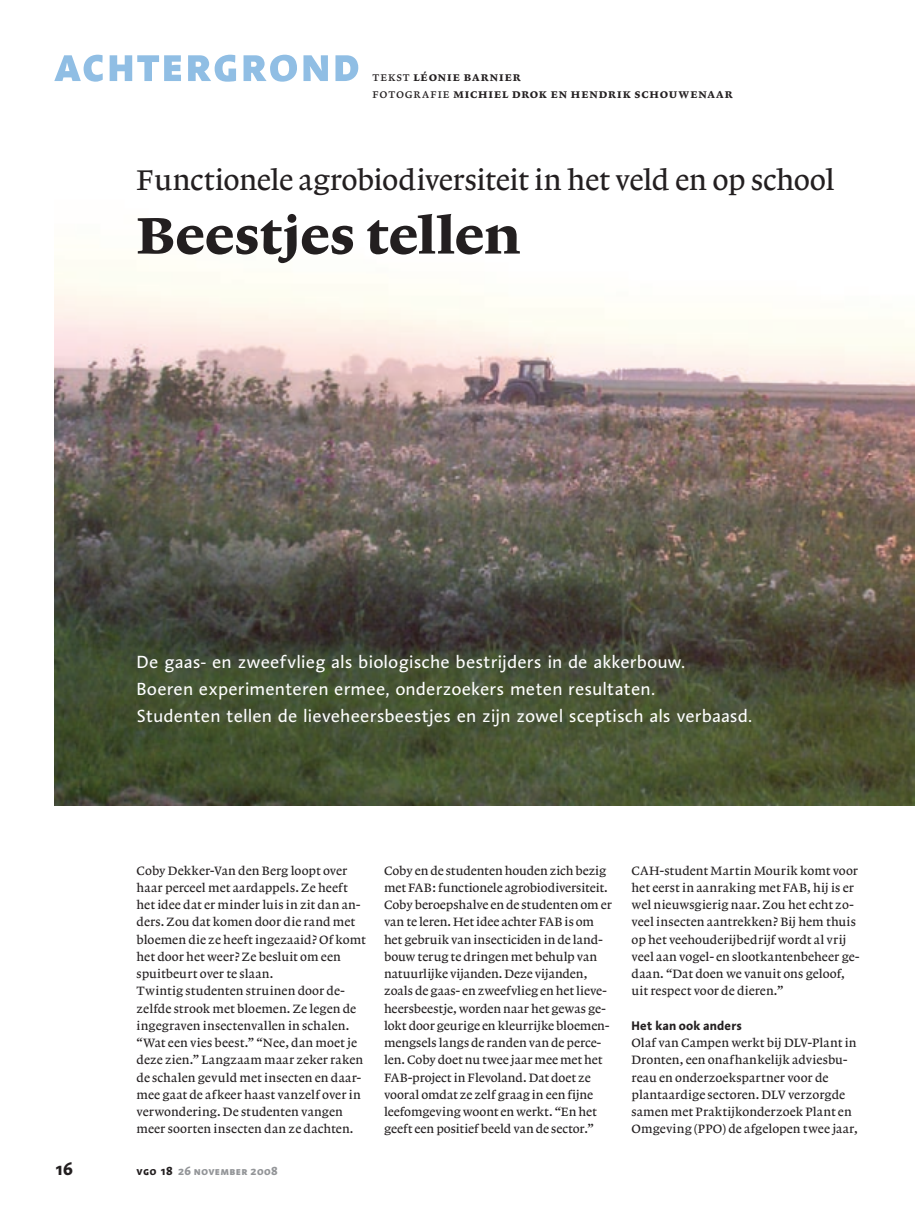
<style>
.page{position:relative;width:915px;height:1212px;background:#fff}
.page>*{position:absolute;margin:0;border:0;box-sizing:border-box;transform-origin:0 0}
.t1{font:54px "Lexicon No 1 Roman E Txt";letter-spacing:-.005em;color:#231f20}
.t2{font:700 52.5px "Linotype Aroma SC";letter-spacing:.015em;color:#90bee4}
.t3{font:500 30px "Lexicon No 1 Roman A";letter-spacing:-.015em;color:#231f20}
.t4{font:18px/27px "Linotype Aroma";letter-spacing:-.005em;color:#fff}
.t5{font:700 18px "Linotype Aroma";color:#231f20}
.t6{font:500 12.75px/17.2px "Lexicon No 1 Roman A";letter-spacing:.005em;color:#231f20}
.t7{font:12.75px/17.2px "Lexicon No 1 Roman D Exp";letter-spacing:.07em;color:#231f20}
.t8{font:700 12.75px "Linotype Aroma";letter-spacing:.01em;color:#231f20}
.t9{font:700 12px "Linotype Aroma SC";letter-spacing:.02em;color:#939598}
.s1{font-family:"Lexicon No 1 Roman A Exp"}
.s2{color:#231f20}
</style>
<div class="page">
<img style="left:54px;top:259px;width:860px;height:547px">
<h2 class="t2" style="left:54px;top:28px;width:308px">achtergrond</h2>
<p class="t7" style="left:372px;top:68px;width:362px"><span class="s1">tekst</span> léonie barnier<br><span class="s1">fotografie</span> michiel drok en hendrik schouwenaar</p>
<h3 class="t3" style="left:136px;top:163px;width:699px">Functionele agrobiodiversiteit in het veld en op school</h3>
<h1 class="t1" style="left:136px;top:205px;width:386px">Beestjes tellen</h1>
<h3 class="t4" style="left:136px;top:648px;width:616px">De gaas- en zweefvlieg als biologische bestrijders in de akkerbouw.<br>Boeren experimenteren ermee, onderzoekers meten resultaten.<br>Studenten tellen de lieveheersbeestjes en zijn zowel sceptisch als verbaasd.</h3>
<p class="t6" style="left:136px;top:862px;width:231px">Coby Dekker-Van den Berg loopt over haar perceel met aardappels. Ze heeft het idee dat er minder luis in zit dan an&shy;ders. Zou dat komen door die rand met bloemen die ze heeft ingezaaid? Of komt het door het weer? Ze besluit om een spuitbeurt over te slaan.<br>Twintig studenten struinen door de&shy;zelfde strook met bloemen. Ze legen de ingegraven insectenvallen in schalen. “Wat een vies beest.” “Nee, dan moet je deze zien.” Langzaam maar zeker raken de schalen gevuld met insecten en daar&shy;mee gaat de afkeer haast vanzelf over in verwondering. De studenten vangen meer soorten insecten dan ze dachten.</p>
<p class="t6" style="left:384px;top:862px;width:229px">Coby en de studenten houden zich bezig met FAB: functionele agrobiodiversiteit.<br>Coby beroepshalve en de studenten om er van te leren. Het idee achter FAB is om het gebruik van insecticiden in de land&shy;bouw terug te dringen met behulp van natuurlijke vijanden. Deze vijanden, zoals de gaas- en zweefvlieg en het lieve&shy;heersbeestje, worden naar het gewas ge&shy;lokt door geurige en kleurrijke bloemen&shy;mengsels langs de randen van de perce&shy;len. Coby doet nu twee jaar mee met het FAB-project in Flevoland. Dat doet ze vooral omdat ze zelf graag in een fijne leefomgeving woont en werkt. “En het geeft een positief beeld van de sector.”</p>
<p class="t6" style="left:631px;top:862px;width:229px">CAH-student Martin Mourik komt voor het eerst in aanraking met FAB, hij is er wel nieuwsgierig naar. Zou het echt zo&shy;veel insecten aantrekken? Bij hem thuis op het veehouderijbedrijf wordt al vrij veel aan vogel- en slootkantenbeheer ge&shy;daan. “Dat doen we vanuit ons geloof, uit respect voor de dieren.”</p>
<p class="t8" style="left:631px;top:1017px;width:112px">Het kan ook anders</p>
<p class="t6" style="left:631px;top:1034px;width:227px">Olaf van Campen werkt bij DLV-Plant in Dronten, een onafhankelijk adviesbu&shy;reau en onderzoekspartner voor de plantaardige sectoren. DLV verzorgde samen met Praktijkonderzoek Plant en Omgeving (PPO) de afgelopen twee jaar,</p>
<h3 class="t5" style="left:54px;top:1156px;width:20px">16</h3>
<p class="t9" style="left:136px;top:1163px;width:143px"><span class="s2">vgo 18</span> 26 november 2008</p>
</div>
